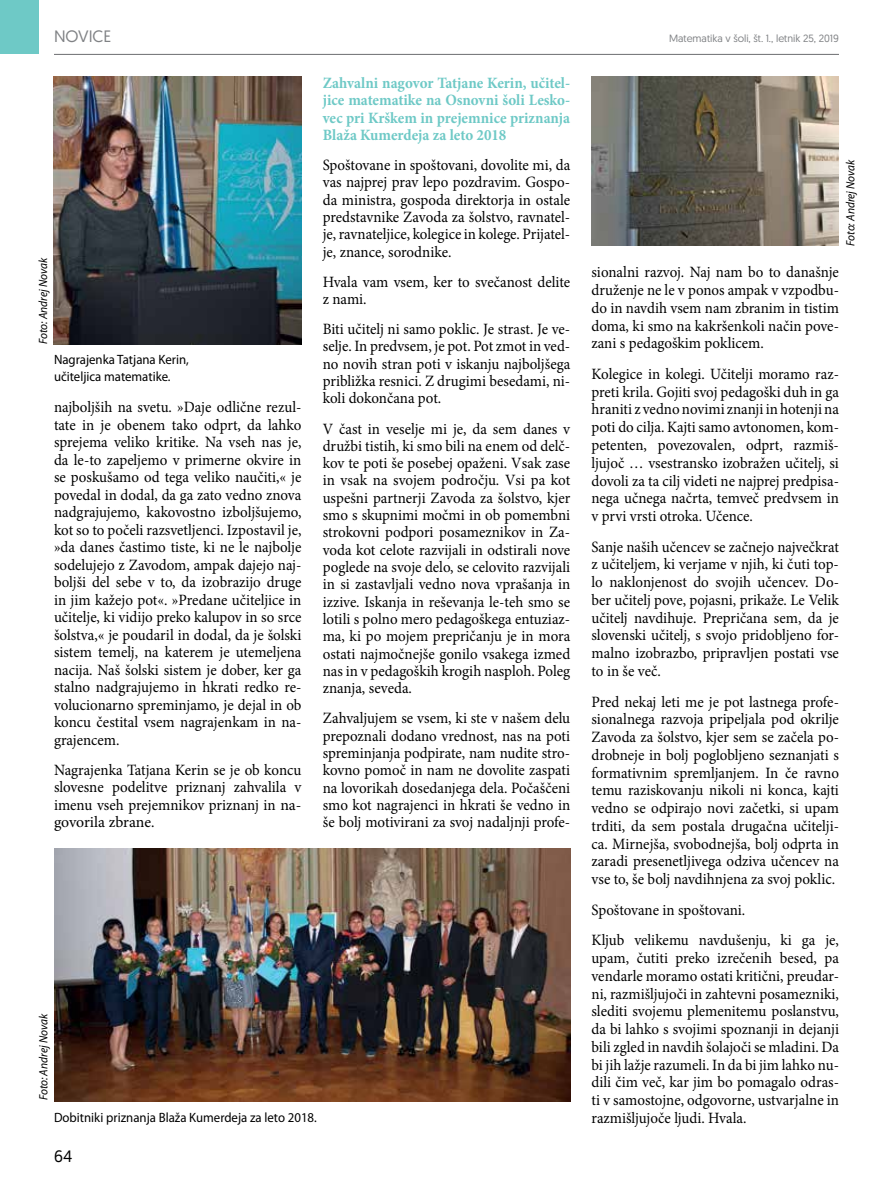
<style>
.page{position:relative;width:893px;height:1191px;background:#fff}
.page>*{position:absolute;margin:0;border:0;box-sizing:border-box;transform-origin:0 0}
.t1{font:16.5px "Geomanist";color:#808285}
.t2{font:16.5px "Geomanist";color:#000}
.t3{font:15.75px/17.7px "Minion Pro";color:#000;text-align:justify;scale:.95 1}
.t4{font:700 15.75px/17.2px "Minion Pro";color:#6ec9c6;text-align:justify;scale:.95 1}
.t5{font:13.5px/16.2px "Myriad Pro";color:#000;scale:.95 1}
.t6{font:italic 12px "Myriad Pro";color:#000;scale:.95 1}
.t7{font:10.5px "Geomanist";color:#808285}
</style>
<div class="page">
<div style="left:0;top:0;width:38px;height:54px;background:#6ec9c6"></div>
<hr style="left:54px;top:54px;width:785px;height:1px;background:#6d6e71">
<img style="left:54px;top:77px;width:247px;height:267px">
<img style="left:54px;top:848px;width:516px;height:253px">
<img style="left:591px;top:77px;width:248px;height:169px">
<p class="t1" style="left:54px;top:26px;width:59px">NOVICE</p>
<p class="t6" style="left:37px;top:344px;width:92px;rotate:-90deg">Foto: AndrejNovak</p>
<p class="t5" style="left:54px;top:351px;width:144px">Nagrajenka Tatjana Kerin, učiteljica matematike.</p>
<p class="t3" style="left:54px;top:398px;width:262px">najboljših na svetu. »Daje odlične rezul&shy;tate in je obenem tako odprt, da lahko sprejema veliko kritike. Na vseh nas je, da le-to zapeljemo v primerne okvire in se poskušamo od tega veliko naučiti,« je povedal in dodal, da ga zato vedno znova nadgrajujemo, kakovostno izboljšujemo, kot so to počeli razsvetljenci. Izpostavil je, »da danes častimo tiste, ki ne le najbolje sodelujejo z Zavodom, ampak dajejo naj&shy;boljši del sebe v to, da izobrazijo druge in jim kažejo pot«. »Predane učiteljice in učitelje, ki vidijo preko kalupov in so srce šolstva,« je poudaril in dodal, da je šolski sistem temelj, na katerem je utemeljena nacija. Naš šolski sistem je dober, ker ga stalno nadgrajujemo in hkrati redko re&shy;volucionarno spreminjamo, je dejal in ob koncu čestital vsem nagrajenkam in na&shy;grajencem.</p>
<p class="t3" style="left:54px;top:761px;width:262px">Nagrajenka Tatjana Kerin se je ob koncu slovesne podelitve priznanj zahvalila v imenu vseh prejemnikov priznanj in na&shy;govorila zbrane.</p>
<p class="t4" style="left:323px;top:74px;width:262px">Zahvalni nagovor Tatjane Kerin, učitel&shy;jice matematike na Osnovni šoli Lesko&shy;vec pri Krškem in prejemnice priznanja Blaža Kumerdeja za leto 2018</p>
<p class="t3" style="left:323px;top:156px;width:262px;line-height:17.2px">Spoštovane in spoštovani, dovolite mi, da vas najprej prav lepo pozdravim. Gospo&shy;da ministra, gospoda direktorja in ostale predstavnike Zavoda za šolstvo, ravnatel&shy;je, ravnateljice, kolegice in kolege. Prijatel&shy;je, znance, sorodnike.</p>
<p class="t3" style="left:323px;top:273px;width:262px;line-height:17.2px">Hvala vam vsem, ker to svečanost delite z nami.</p>
<p class="t3" style="left:323px;top:320px;width:262px;line-height:17.2px">Biti učitelj ni samo poklic. Je strast. Je ve&shy;selje. In predvsem, je pot. Pot zmot in ved&shy;no novih stran poti v iskanju najboljšega približka resnici. Z drugimi besedami, ni&shy;koli dokončana pot.</p>
<p class="t3" style="left:323px;top:420px;width:262px;line-height:17.2px">V čast in veselje mi je, da sem danes v družbi tistih, ki smo bili na enem od delč&shy;kov te poti še posebej opaženi. Vsak zase in vsak na svojem področju. Vsi pa kot uspešni partnerji Zavoda za šolstvo, kjer smo s skupnimi močmi in ob pomembni strokovni podpori posameznikov in Za&shy;voda kot celote razvijali in odstirali nove poglede na svoje delo, se celovito razvijali in si zastavljali vedno nova vprašanja in izzive. Iskanja in reševanja le-teh smo se lotili s polno mero pedagoškega entuziaz&shy;ma, ki po mojem prepričanju je in mora ostati najmočnejše gonilo vsakega izmed nas in v pedagoških krogih nasploh. Poleg znanja, seveda.</p>
<p class="t3" style="left:323px;top:710px;width:262px;line-height:17.2px">Zahvaljujem se vsem, ki ste v našem delu prepoznali dodano vrednost, nas na poti spreminjanja podpirate, nam nudite stro&shy;kovno pomoč in nam ne dovolite zaspati na lovorikah dosedanjega dela. Počaščeni smo kot nagrajenci in hkrati še vedno in še bolj motivirani za svoj nadaljnji profe-</p>
<p class="t6" style="left:37px;top:1100px;width:92px;rotate:-90deg">Foto: AndrejNovak</p>
<p class="t5" style="left:54px;top:1109px;width:278px">Dobitniki priznanja Blaža Kumerdeja za leto 2018.</p>
<p class="t2" style="left:54px;top:1145px;width:20px">64</p>
<p class="t7" style="left:669px;top:31px;width:171px">Matematika v šoli, št. 1., letnik 25, 2019</p>
<p class="t6" style="left:844px;top:246px;width:92px;rotate:-90deg">Foto: AndrejNovak</p>
<p class="t3" style="left:591px;top:263px;width:262px">sionalni razvoj. Naj nam bo to današnje druženje ne le v ponos ampak v vzpodbu&shy;do in navdih vsem nam zbranim in tistim doma, ki smo na kakršenkoli način pove&shy;zani s pedagoškim poklicem.</p>
<p class="t3" style="left:591px;top:365px;width:262px">Kolegice in kolegi. Učitelji moramo raz&shy;preti krila. Gojiti svoj pedagoški duh in ga hraniti z vedno novimi znanji in hotenji na poti do cilja. Kajti samo avtonomen, kom&shy;petenten, povezovalen, odprt, razmiš&shy;ljujoč … vsestransko izobražen učitelj, si dovoli za ta cilj videti ne najprej predpisa&shy;nega učnega načrta, temveč predvsem in v prvi vrsti otroka. Učence.</p>
<p class="t3" style="left:591px;top:538px;width:262px">Sanje naših učencev se začnejo največkrat z učiteljem, ki verjame v njih, ki čuti top&shy;lo naklonjenost do svojih učencev. Do&shy;ber učitelj pove, pojasni, prikaže. Le Velik učitelj navdihuje. Prepričana sem, da je slovenski učitelj, s svojo pridobljeno for&shy;malno izobrazbo, pripravljen postati vse to in še več.</p>
<p class="t3" style="left:591px;top:692px;width:262px">Pred nekaj leti me je pot lastnega profe&shy;sionalnega razvoja pripeljala pod okrilje Zavoda za šolstvo, kjer sem se začela po&shy;drobneje in bolj poglobljeno seznanjati s formativnim spremljanjem. In če ravno temu raziskovanju nikoli ni konca, kajti vedno se odpirajo novi začetki, si upam trditi, da sem postala drugačna učitelji&shy;ca. Mirnejša, svobodnejša, bolj odprta in zaradi presenetljivega odziva učencev na vse to, še bolj navdihnjena za svoj poklic.</p>
<p class="t3" style="left:591px;top:894px;width:262px;line-height:30.5px">Spoštovane in spoštovani.<br>Kljub velikemu navdušenju, ki ga je,</p>
<p class="t3" style="left:591px;top:949px;width:262px">upam, čutiti preko izrečenih besed, pa vendarle moramo ostati kritični, preudar&shy;ni, razmišljujoči in zahtevni posamezniki, slediti svojemu plemenitemu poslanstvu, da bi lahko s svojimi spoznanji in dejanji bili zgled in navdih šolajoči se mladini. Da bi jih lažje razumeli. In da bi jim lahko nu&shy;dili čim več, kar jim bo pomagalo odras&shy;ti v samostojne, odgovorne, ustvarjalne in razmišljujoče ljudi. Hvala.</p>
</div>
